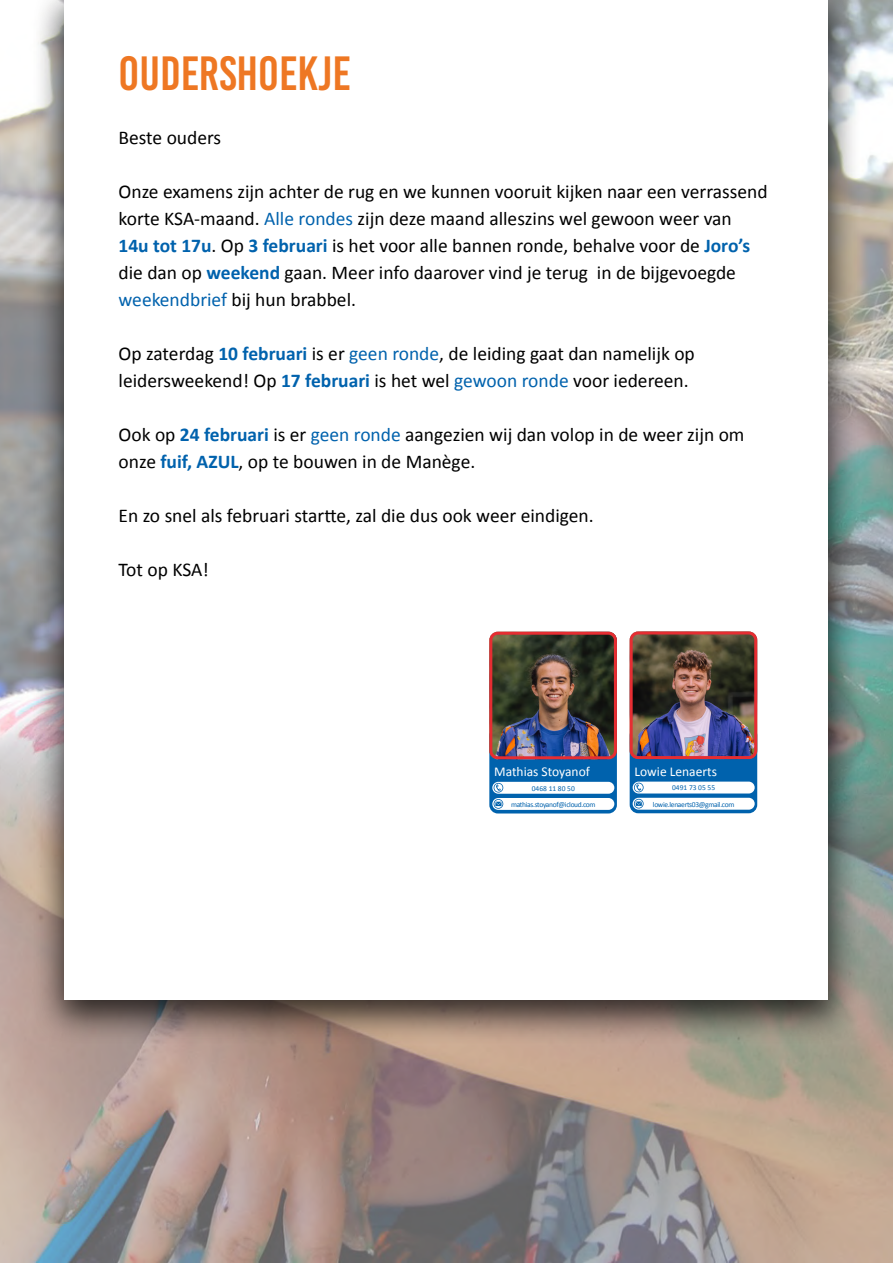
<style>
.page{position:relative;width:893px;height:1263px;background:#fff}
.page>*{position:absolute;margin:0;border:0;box-sizing:border-box;transform-origin:0 0}
.t1{font:48px "Bebas Kai";color:#ee7723}
.t2{font:19.5px/27px "Calibri";color:#000}
.t3{font:13.5px "Calibri";color:#fff}
.t4{font:7.5px/16.2px "Calibri";letter-spacing:-.04em;color:#0062ad;text-align:center}
.s1{color:#0062ad}
.s2{font-weight:700;color:#0062ad}
</style>
<div class="page">
<img style="left:0;top:0;width:893px;height:1263px">
<div style="left:31px;top:0;width:830px;height:1045px;background:#000;opacity:.75"></div>
<div style="left:65px;top:0;width:763px;height:999px;background:#fff"></div>
<div style="left:630px;top:727px;width:127px;height:86px;background:#0062ad;border-radius:9px"></div>
<img style="left:631px;top:635px;width:122px;height:123px">
<div style="left:630px;top:631px;width:127px;height:128px;border:3px solid #e62d32;border-radius:7px"></div>
<div style="left:633px;top:782px;width:122px;height:11px;background:#fff;border-radius:6px"></div>
<svg style="left:634px;top:783px;width:10px;height:9px"></svg>
<div style="left:633px;top:798px;width:122px;height:12px;background:#fff;border-radius:6px"></div>
<svg style="left:634px;top:799px;width:10px;height:9px"></svg>
<div style="left:489px;top:727px;width:128px;height:86px;background:#0062ad;border-radius:9px"></div>
<img style="left:489px;top:636px;width:128px;height:123px">
<div style="left:489px;top:632px;width:128px;height:127px;border:3px solid #e62d32;border-radius:7px"></div>
<div style="left:492px;top:782px;width:122px;height:12px;background:#fff;border-radius:6px"></div>
<svg style="left:494px;top:783px;width:9px;height:9px"></svg>
<div style="left:492px;top:798px;width:122px;height:12px;background:#fff;border-radius:6px"></div>
<svg style="left:494px;top:799px;width:9px;height:10px"></svg>
<h1 class="t1" style="left:119px;top:48px;width:234px">OUDERSHOEKJE</h1>
<p class="t2" style="left:119px;top:124px;width:104px">Beste ouders</p>
<p class="t2" style="left:119px;top:178px;width:650px">Onze examens zijn achter de rug en we kunnen vooruit kijken naar een verrassend korte KSA-maand. <span class="s1">Alle rondes</span> zijn deze maand alleszins wel gewoon weer van<br><span class="s2">14u tot 17u</span>. Op <span class="s2">3 februari</span> is het voor alle bannen ronde, behalve voor de <span class="s2">Joro’s </span>die dan op <span class="s2">weekend</span> gaan. Meer info daarover vind je terug in de bijgevoegde <span class="s1">weekendbrief</span> bij hun brabbel.</p>
<p class="t2" style="left:119px;top:340px;width:578px">Op zaterdag <span class="s2">10 februari</span> is er <span class="s1">geen ronde</span>, de leiding gaat dan namelijk op leidersweekend! Op <span class="s2">17 februari</span> is het wel <span class="s1">gewoon ronde</span> voor iedereen.</p>
<p class="t2" style="left:119px;top:421px;width:627px">Ook op <span class="s2">24 februari</span> is er <span class="s1">geen ronde</span> aangezien wij dan volop in de weer zijn om onze <span class="s2">fuif, AZUL</span>, op te bouwen in de Manège.</p>
<p class="t2" style="left:119px;top:502px;width:477px">En zo snel als februari startte, zal die dus ook weer eindigen.</p>
<p class="t2" style="left:119px;top:556px;width:92px">Tot op KSA!</p>
<p class="t3" style="left:494px;top:762px;width:97px">Mathias Stoyanof</p>
<p class="t4" style="left:511px;top:780px;width:86px">0468 11 80 50 mathias.stoyanof@icloud.com</p>
<p class="t3" style="left:634px;top:762px;width:84px">Lowie Lenaerts</p>
<p class="t4" style="left:653px;top:779px;width:83px">0491 73 05 55 lowie.lenaerts03@gmail.com</p>
</div>
